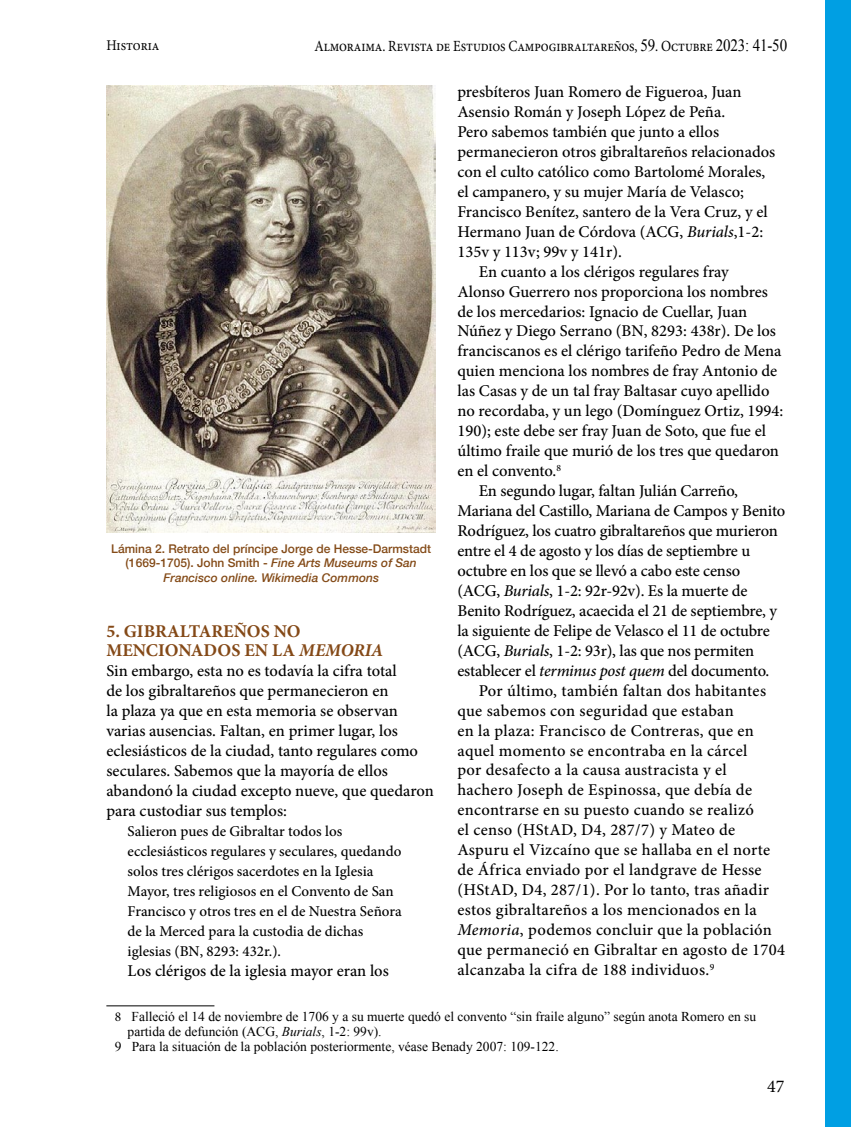
<style>
.page{position:relative;width:851px;height:1127px;background:#fff}
.page>*{position:absolute;margin:0;border:0;box-sizing:border-box;transform-origin:0 0}
.t1{font:700 18px/20px "Minion Pro";color:#844917}
.t2{font:18px "Minion Pro";color:#000}
.t3{font:500 16.5px/20px "Minion Pro";color:#000}
.t4{font:500 16.5px "Minion Pro";letter-spacing:.02em;color:#000}
.t5{font:15.6px "Minion Pro";letter-spacing:-.01em;color:#000;scale:.87 1}
.t6{font:500 15px/20px "Minion Pro";color:#000}
.t7{font:14.85px "Minion Pro";letter-spacing:-.005em;color:#000;scale:.91 1}
.t8{font:13.5px "Times New Roman";color:#000}
.t9{font:500 12px/14.4px "Helvetica Neue";color:#844b18;text-align:center}
.s1{font-family:"Times New Roman";font-size:17.25px}
.s2{font-style:italic}
.s3{font-family:"Minion Pro"}
</style>
<div class="page">
<div style="left:825px;top:0;width:25px;height:1127px;background:#009fe3"></div>
<img style="left:106px;top:85px;width:329px;height:448px">
<hr style="left:106px;top:1005px;width:108px;height:1px;background:#000">
<p class="t7" style="left:106px;top:36px;width:60px">Historia</p>
<p class="t5" style="left:314px;top:35px;width:544px">Almoraima. Revista de Estudios Campogibraltareños, <span class="s1">59</span>. Octubre <span class="s1">2023: 41-50</span></p>
<p class="t3" style="left:457px;top:82px;width:285px">presbíteros Juan Romero de Figueroa, Juan</p>
<p class="t3" style="left:457px;top:102px;width:269px">Asensio Román y Joseph López de Peña.</p>
<p class="t3" style="left:457px;top:122px;width:263px">Pero sabemos también que junto a ellos</p>
<p class="t3" style="left:457px;top:142px;width:319px">permanecieron otros gibraltareños relacionados</p>
<p class="t3" style="left:457px;top:162px;width:309px">con el culto católico como Bartolomé Morales,</p>
<p class="t3" style="left:457px;top:182px;width:288px">el campanero, y su mujer María de Velasco;</p>
<p class="t3" style="left:457px;top:202px;width:312px">Francisco Benítez, santero de la Vera Cruz, y el</p>
<p class="t3" style="left:457px;top:221px;width:307px">Hermano Juan de Córdova (ACG, <span class="s2">Burials</span>,1-2:</p>
<p class="t3" style="left:457px;top:241px;width:166px">135v y 113v; 99v y 141r).</p>
<p class="t3" style="left:478px;top:261px;width:252px">En cuanto a los clérigos regulares fray</p>
<p class="t3" style="left:457px;top:281px;width:312px">Alonso Guerrero nos proporciona los nombres</p>
<p class="t3" style="left:457px;top:301px;width:291px">de los mercedarios: Ignacio de Cuellar, Juan</p>
<p class="t3" style="left:457px;top:321px;width:320px">Núñez y Diego Serrano (BN, 8293: 438r). De los</p>
<p class="t3" style="left:457px;top:341px;width:326px">franciscanos es el clérigo tarifeño Pedro de Mena</p>
<p class="t3" style="left:457px;top:361px;width:321px">quien menciona los nombres de fray Antonio de</p>
<p class="t3" style="left:457px;top:381px;width:313px">las Casas y de un tal fray Baltasar cuyo apellido</p>
<p class="t3" style="left:457px;top:401px;width:327px">no recordaba, y un lego (Domínguez Ortiz, 1994:</p>
<p class="t3" style="left:457px;top:421px;width:310px">190); este debe ser fray Juan de Soto, que fue el</p>
<p class="t3" style="left:457px;top:441px;width:323px">último fraile que murió de los tres que quedaron</p>
<p class="t3" style="left:457px;top:461px;width:105px">en el convento.<sup>8</sup></p>
<p class="t3" style="left:478px;top:481px;width:261px">En segundo lugar, faltan Julián Carreño,</p>
<p class="t3" style="left:457px;top:501px;width:329px">Mariana del Castillo, Mariana de Campos y Benito</p>
<p class="t3" style="left:457px;top:521px;width:322px">Rodríguez, los cuatro gibraltareños que murieron</p>
<p class="t3" style="left:457px;top:541px;width:294px">entre el 4 de agosto y los días de septiembre u</p>
<p class="t3" style="left:457px;top:561px;width:284px">octubre en los que se llevó a cabo este censo</p>
<p class="t3" style="left:457px;top:581px;width:291px">(ACG, <span class="s2">Burials</span>, 1-2: 92r-92v). Es la muerte de</p>
<p class="t3" style="left:457px;top:601px;width:321px">Benito Rodríguez, acaecida el 21 de septiembre, y</p>
<p class="t3" style="left:457px;top:620px;width:314px">la siguiente de Felipe de Velasco el 11 de octubre</p>
<p class="t3" style="left:457px;top:640px;width:298px">(ACG, <span class="s2">Burials</span>, 1-2: 93r), las que nos permiten</p>
<p class="t3" style="left:457px;top:660px;width:313px">establecer el <span class="s2">terminus post quem</span> del documento.</p>
<p class="t3" style="left:478px;top:680px;width:289px">Por último, también faltan dos habitantes</p>
<p class="t4" style="left:457px;top:699px;width:278px">que sabemos con seguridad que estaban</p>
<p class="t4" style="left:457px;top:719px;width:298px">en la plaza: Francisco de Contreras, que en</p>
<p class="t3" style="left:457px;top:740px;width:291px">aquel momento se encontraba en la cárcel</p>
<p class="t4" style="left:457px;top:759px;width:271px">por desafecto a la causa austracista y el</p>
<p class="t4" style="left:457px;top:779px;width:296px">hachero Joseph de Espinossa, que debía de</p>
<p class="t4" style="left:457px;top:799px;width:298px">encontrarse en su puesto cuando se realizó</p>
<p class="t4" style="left:457px;top:819px;width:279px">el censo (HStAD, D4, 287/7) y Mateo de</p>
<p class="t4" style="left:457px;top:839px;width:314px">Aspuru el Vizcaíno que se hallaba en el norte</p>
<p class="t4" style="left:457px;top:859px;width:306px">de África enviado por el landgrave de Hesse</p>
<p class="t4" style="left:457px;top:879px;width:313px">(HStAD, D4, 287/1). Por lo tanto, tras añadir</p>
<p class="t4" style="left:457px;top:899px;width:301px">estos gibraltareños a los mencionados en la</p>
<p class="t4" style="left:457px;top:918px;width:316px"><span class="s2">Memoria</span>, podemos concluir que la población</p>
<p class="t4" style="left:457px;top:938px;width:329px">que permaneció en Gibraltar en agosto de 1704</p>
<p class="t4" style="left:457px;top:958px;width:258px">alcanzaba la cifra de 188 individuos.<sup>9</sup></p>
<p class="t9" style="left:111px;top:540px;width:321px">Lámina 2. Retrato del príncipe Jorge de Hesse-Darmstadt (1669-1705). John Smith - <span class="s2">Fine Arts Museums of San<br>Francisco online. Wikimedia Commons</span></p>
<p class="t1" style="left:106px;top:620px;width:278px">5. GIBRALTAREÑOS NO<br>MENCIONADOS EN LA <span class="s2">MEMORIA</span></p>
<p class="t3" style="left:106px;top:661px;width:329px">Sin embargo, esta no es todavía la cifra total<br>de los gibraltareños que permanecieron en<br>la plaza ya que en esta memoria se observan varias ausencias. Faltan, en primer lugar, los eclesiásticos de la ciudad, tanto regulares como seculares. Sabemos que la mayoría de ellos abandonó la ciudad excepto nueve, que quedaron para custodiar sus templos:</p>
<p class="t6" style="left:128px;top:821px;width:275px">Salieron pues de Gibraltar todos los ecclesiásticos regulares y seculares, quedando solos tres clérigos sacerdotes en la Iglesia Mayor, tres religiosos en el Convento de San Francisco y otros tres en el de Nuestra Señora de la Merced para la custodia de dichas iglesias (BN, 8293: 432r.).</p>
<p class="t3" style="left:128px;top:960px;width:263px">Los clérigos de la iglesia mayor eran los</p>
<p class="t8" style="left:115px;top:1007px;width:642px"><span class="s3">8</span> Falleció el 14 de noviembre de 1706 y a su muerte quedó el convento “sin fraile alguno” según anota Romero en su</p>
<p class="t8" style="left:128px;top:1022px;width:255px">partida de defunción (ACG, <span class="s2">Burials</span>, 1-2: 99v).</p>
<p class="t8" style="left:115px;top:1037px;width:445px">9 Para la situación de la población posteriormente, véase Benady 2007: 109-122.</p>
<p class="t2" style="left:767px;top:1074px;width:19px">47</p>
</div>
